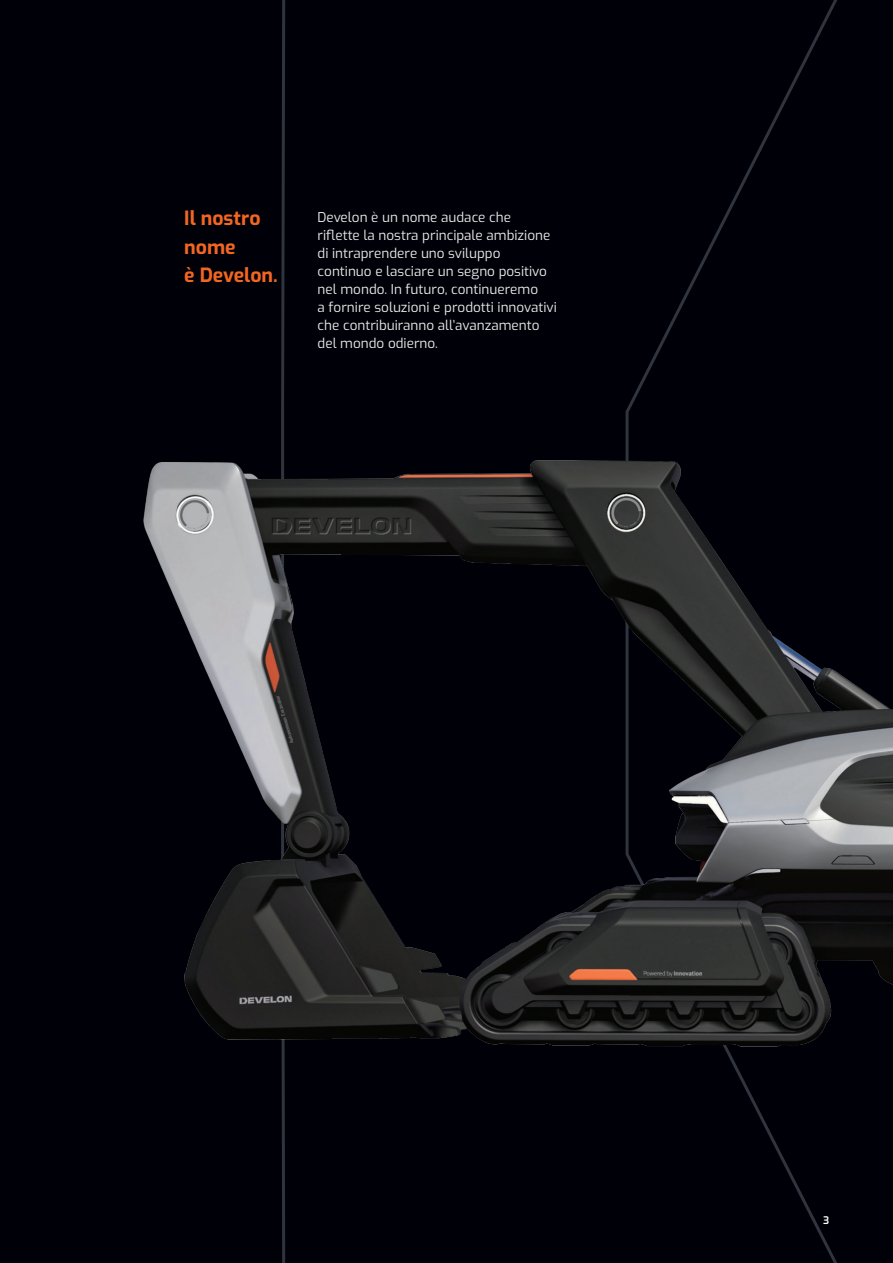
<style>
.page{position:relative;width:893px;height:1263px;background:#000008}
.page>*{position:absolute;margin:0;border:0;box-sizing:border-box;transform-origin:0 0}
.t1{font:700 19.5px/28.5px "Exo";color:#f36621}
.t2{font:13.5px/18px "Exo";color:#e9e9e9}
.t3{font:600 10.5px "Exo";color:#fff}
</style>
<div class="page">
<img style="left:46px;top:449px;width:847px;height:668px">
<h1 class="t1" style="left:184px;top:203px;width:95px">Il nostro nome<br>è Develon.</h1>
<p class="t2" style="left:318px;top:207px;width:241px">Develon è un nome audace che<br>riflette la nostra principale ambizione di intraprendere uno sviluppo continuo e lasciare un segno positivo nel mondo. In futuro, continueremo<br>a fornire soluzioni e prodotti innovativi che contribuiranno all’avanzamento del mondo odierno.</p>
<p class="t3" style="left:823px;top:1213px;width:8px">3</p>
</div>
